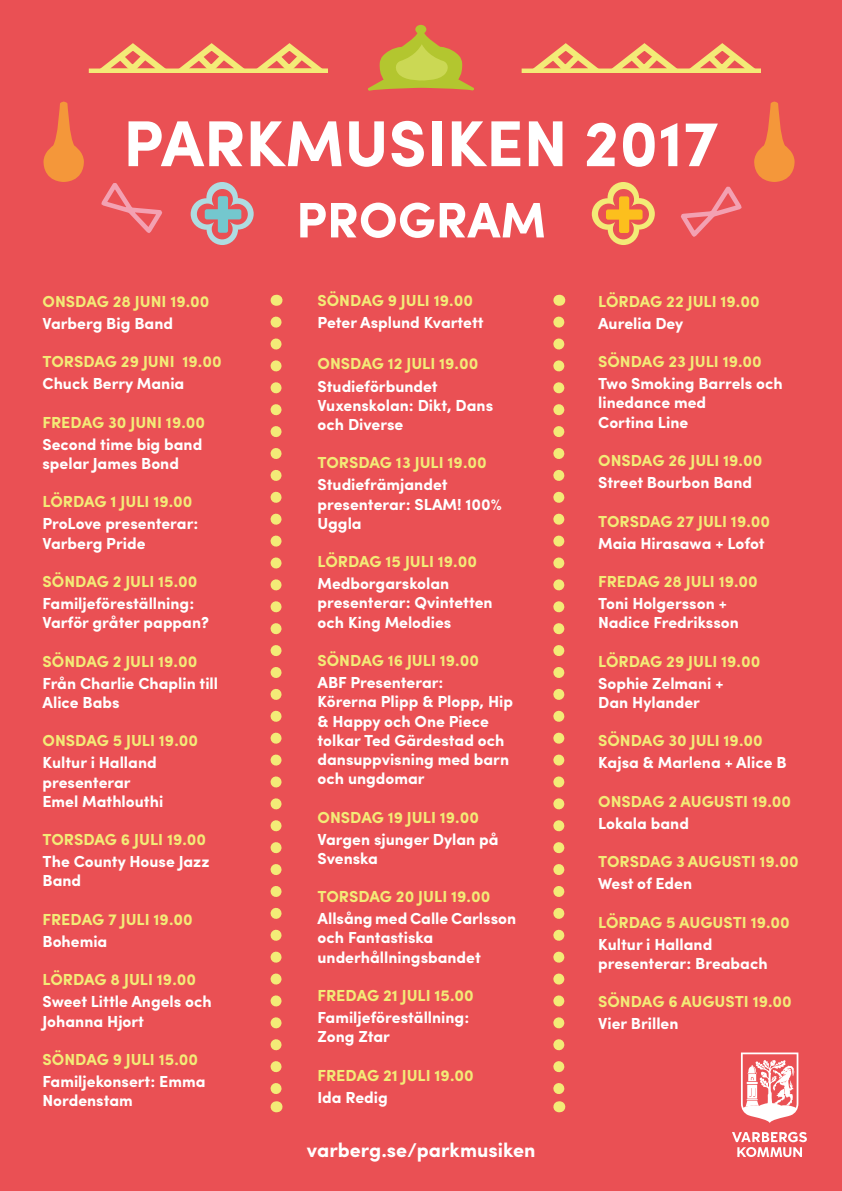
<style>
.page{position:relative;width:842px;height:1191px;background:#ea5054}
.page>*{position:absolute;margin:0;border:0;box-sizing:border-box;transform-origin:0 0}
.t1{font:700 65px "Sofia Pro";color:#fff}
.t2{font:700 50px "Sofia Pro";color:#fff}
.t3{font:700 20px "Sofia Pro";color:#fff}
.t4{font:700 16px/19.2px "Sofia Pro";color:#fff}
.t5{font:700 16px "Sofia Pro";color:#f3eb77}
</style>
<div class="page">
<svg style="left:88px;top:43px;width:239px;height:30px"></svg>
<svg style="left:521px;top:43px;width:239px;height:30px"></svg>
<svg style="left:368px;top:25px;width:106px;height:66px"></svg>
<svg style="left:191px;top:182px;width:63px;height:63px"></svg>
<svg style="left:592px;top:182px;width:63px;height:63px"></svg>
<svg style="left:43px;top:102px;width:41px;height:80px"></svg>
<svg style="left:754px;top:102px;width:41px;height:80px"></svg>
<svg style="left:101px;top:183px;width:61px;height:50px"></svg>
<svg style="left:681px;top:186px;width:61px;height:51px"></svg>
<svg style="left:271px;top:322px;width:11px;height:772px"></svg>
<svg style="left:553px;top:322px;width:11px;height:772px"></svg>
<svg style="left:732px;top:1131px;width:75px;height:26px"></svg>
<svg style="left:741px;top:1052px;width:57px;height:70px"></svg>
<h1 class="t1" style="left:123px;top:94px;width:597px">PARKMUSIKEN 2017</h1>
<h2 class="t2" style="left:296px;top:182px;width:251px">PROGRAM</h2>
<p class="t5" style="left:43px;top:289px;width:169px">ONSDAG 28 JUNI 19.00</p>
<p class="t4" style="left:43px;top:312px;width:132px">Varberg Big Band</p>
<p class="t5" style="left:43px;top:349px;width:181px">TORSDAG 29 JUNI 19.00</p>
<p class="t4" style="left:43px;top:373px;width:143px">Chuck Berry Mania</p>
<p class="t5" style="left:43px;top:410px;width:164px">FREDAG 30 JUNI 19.00</p>
<p class="t4" style="left:43px;top:433px;width:161px">Second time big band spelar James Bond</p>
<p class="t5" style="left:43px;top:489px;width:152px">LÖRDAG 1 JULI 19.00</p>
<p class="t4" style="left:43px;top:513px;width:157px">ProLove presenterar:<br>Varberg Pride</p>
<p class="t5" style="left:43px;top:569px;width:156px">SÖNDAG 2 JULI 15.00</p>
<p class="t4" style="left:43px;top:593px;width:168px">Familjeföreställning:<br>Varför gråter pappan?</p>
<p class="t5" style="left:43px;top:649px;width:156px">SÖNDAG 2 JULI 19.00</p>
<p class="t4" style="left:43px;top:672px;width:177px">Från Charlie Chaplin till<br>Alice Babs</p>
<p class="t5" style="left:43px;top:728px;width:157px">ONSDAG 5 JULI 19.00</p>
<p class="t4" style="left:43px;top:752px;width:122px">Kultur i Halland presenterar<br>Emel Mathlouthi</p>
<p class="t5" style="left:43px;top:827px;width:165px">TORSDAG 6 JULI 19.00</p>
<p class="t4" style="left:43px;top:851px;width:169px">The County House Jazz<br>Band</p>
<p class="t5" style="left:43px;top:907px;width:152px">FREDAG 7 JULI 19.00</p>
<p class="t4" style="left:43px;top:930px;width:66px">Bohemia</p>
<p class="t5" style="left:43px;top:967px;width:155px">LÖRDAG 8 JULI 19.00</p>
<p class="t4" style="left:43px;top:991px;width:171px">Sweet Little Angels och<br>Johanna Hjort</p>
<p class="t5" style="left:43px;top:1047px;width:157px">SÖNDAG 9 JULI 15.00</p>
<p class="t4" style="left:43px;top:1070px;width:164px">Familjekonsert: Emma<br>Nordenstam</p>
<p class="t5" style="left:317px;top:288px;width:157px">SÖNDAG 9 JULI 19.00</p>
<p class="t4" style="left:317px;top:312px;width:168px">Peter Asplund Kvartett</p>
<p class="t5" style="left:317px;top:352px;width:162px">ONSDAG 12 JULI 19.00</p>
<p class="t4" style="left:317px;top:375px;width:177px">Studieförbundet<br>Vuxenskolan: Dikt, Dans och Diverse</p>
<p class="t5" style="left:317px;top:450px;width:171px">TORSDAG 13 JULI 19.00</p>
<p class="t4" style="left:317px;top:474px;width:186px">Studiefrämjandet presenterar: SLAM! 100%<br>Uggla</p>
<p class="t5" style="left:317px;top:549px;width:161px">LÖRDAG 15 JULI 19.00</p>
<p class="t4" style="left:317px;top:573px;width:177px">Medborgarskolan presenterar: Qvintetten och King Melodies</p>
<p class="t5" style="left:317px;top:648px;width:163px">SÖNDAG 16 JULI 19.00</p>
<p class="t4" style="left:317px;top:672px;width:197px">ABF Presenterar:<br>Körerna Plipp &amp; Plopp, Hip &amp; Happy och One Piece tolkar Ted Gärdestad och dansuppvisning med barn och ungdomar</p>
<p class="t5" style="left:317px;top:804px;width:163px">ONSDAG 19 JULI 19.00</p>
<p class="t4" style="left:317px;top:828px;width:183px">Vargen sjunger Dylan på<br>Svenska</p>
<p class="t5" style="left:317px;top:884px;width:174px">TORSDAG 20 JULI 19.00</p>
<p class="t4" style="left:317px;top:908px;width:200px">Allsång med Calle Carlsson och Fantastiska underhållningsbandet</p>
<p class="t5" style="left:317px;top:983px;width:158px">FREDAG 21 JULI 15.00</p>
<p class="t4" style="left:317px;top:1007px;width:153px">Familjeföreställning:<br>Zong Ztar</p>
<p class="t5" style="left:317px;top:1063px;width:158px">FREDAG 21 JULI 19.00</p>
<p class="t4" style="left:317px;top:1086px;width:72px">Ida Redig</p>
<p class="t3" style="left:307px;top:1134px;width:230px">varberg.se/parkmusiken</p>
<p class="t5" style="left:598px;top:289px;width:163px">LÖRDAG 22 JULI 19.00</p>
<p class="t4" style="left:598px;top:312px;width:87px">Aurelia Dey</p>
<p class="t5" style="left:598px;top:349px;width:165px">SÖNDAG 23 JULI 19.00</p>
<p class="t4" style="left:598px;top:373px;width:186px">Two Smoking Barrels och linedance med<br>Cortina Line</p>
<p class="t5" style="left:598px;top:448px;width:166px">ONSDAG 26 JULI 19.00</p>
<p class="t4" style="left:598px;top:472px;width:155px">Street Bourbon Band</p>
<p class="t5" style="left:598px;top:508px;width:173px">TORSDAG 27 JULI 19.00</p>
<p class="t4" style="left:598px;top:532px;width:168px">Maia Hirasawa + Lofot</p>
<p class="t5" style="left:598px;top:569px;width:161px">FREDAG 28 JULI 19.00</p>
<p class="t4" style="left:598px;top:593px;width:142px">Toni Holgersson +<br>Nadice Fredriksson</p>
<p class="t5" style="left:598px;top:649px;width:164px">LÖRDAG 29 JULI 19.00</p>
<p class="t4" style="left:598px;top:672px;width:127px">Sophie Zelmani +<br>Dan Hylander</p>
<p class="t5" style="left:598px;top:728px;width:166px">SÖNDAG 30 JULI 19.00</p>
<p class="t4" style="left:598px;top:752px;width:190px">Kajsa &amp; Marlena + Alice B</p>
<p class="t5" style="left:598px;top:789px;width:195px">ONSDAG 2 AUGUSTI 19.00</p>
<p class="t4" style="left:598px;top:812px;width:92px">Lokala band</p>
<p class="t5" style="left:598px;top:849px;width:202px">TORSDAG 3 AUGUSTI 19.00</p>
<p class="t4" style="left:598px;top:873px;width:95px">West of Eden</p>
<p class="t5" style="left:598px;top:909px;width:193px">LÖRDAG 5 AUGUSTI 19.00</p>
<p class="t4" style="left:598px;top:933px;width:171px">Kultur i Halland presenterar: Breabach</p>
<p class="t5" style="left:598px;top:989px;width:195px">SÖNDAG 6 AUGUSTI 19.00</p>
<p class="t4" style="left:598px;top:1013px;width:82px">Vier Brillen</p>
</div>
